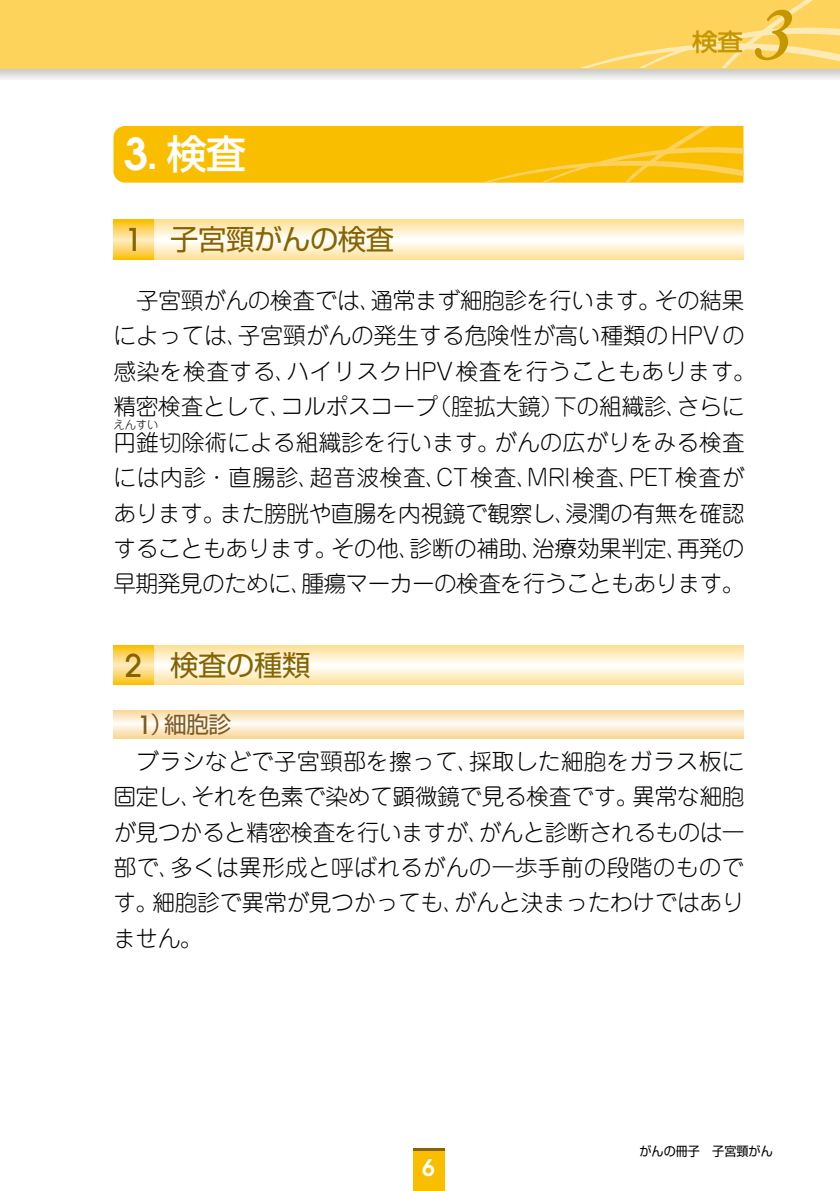
<style>
.page{position:relative;width:840px;height:1191px;background:#fff}
.page>*{position:absolute;margin:0;border:0;box-sizing:border-box;transform-origin:0 0}
.t1{font:italic 600 76.6px "Adobe Caslon Pro";color:#c59600}
.t2{font:500 39.6px "Shin Go Pro";color:#fff}
.t3{font:28.4px "Shin Go Pro";letter-spacing:-.015em;color:#866500}
.t4{font:500 24.2px "Shin Go Pro";color:#c59600;scale:1.05 1}
.t5{font:300 22.6px/35.4px "Jun 101 Pro";letter-spacing:-.015em;color:#000;text-align:justify}
.t6{font:22.6px "Shin Go Pro";color:#7c5c25}
.t7{font:600 22.6px "Avant Garde";color:#fff}
.t8{font:12.8px "Shin Go Pro";color:#000;scale:.95 1}
.t9{font:300 11.4px "Jun 101 Pro";color:#000}
.s1{font-family:"Avant Garde";font-weight:600;font-size:43.6px}
.s2{font-family:"Avant Garde";font-weight:500;font-size:31.2px}
.s3{font-family:"Avant Garde";font-weight:500;font-size:25px}
</style>
<div class="page">
<div style="left:413px;top:1148px;width:31px;height:26px;background:#866500"></div>
<div style="left:413px;top:1151px;width:31px;height:40px;background:#fabe00"></div>
<svg style="left:113px;top:126px;width:630px;height:57px;background:#fabf08"></svg>
<svg style="left:153px;top:220px;width:590px;height:39px"></svg>
<svg style="left:113px;top:220px;width:40px;height:39px;background:#fcd564"></svg>
<svg style="left:153px;top:645px;width:590px;height:40px"></svg>
<svg style="left:113px;top:645px;width:40px;height:40px;background:#fcd462"></svg>
<img style="left:0;top:68px;width:839px;height:11px">
<div style="left:0;top:0;width:839px;height:68px;background:#fdd35c"></div>
<svg style="left:581px;top:0;width:258px;height:68px"></svg>
<p class="t4" style="left:691px;top:22px;width:50px">検査</p>
<h1 class="t1" style="left:754px;top:-12px;width:40px">3</h1>
<h2 class="t2" style="left:123px;top:121px;width:124px"><span class="s1">3</span>. 検査</h2>
<p class="t3" style="left:125px;top:216px;width:271px"><span class="s2">1</span> 子宮頸がんの検査</p>
<p class="t5" style="left:113px;top:280px;width:643px;text-align:center">子宮頸がんの検査では、通常まず細胞診を行います。その結果<br>によっては、子宮頸がんの発生する危険性が高い種類のHPVの感染を検査する、ハイリスクHPV検査を行うこともあります。精密検査として、コルポスコープ（腟拡大鏡）下の組織診、さらに円錐切除術による組織診を行います。がんの広がりをみる検査</p>
<p class="t9" style="left:113px;top:416px;width:46px">えんすい</p>
<p class="t5" style="left:113px;top:457px;width:632px">には内診・直腸診、超音波検査、CT検査、MRI検査、PET検査があります。また膀胱や直腸を内視鏡で観察し、浸潤の有無を確認することもあります。その他、診断の補助、治療効果判定、再発の早期発見のために、腫瘍マーカーの検査を行うこともあります。</p>
<p class="t3" style="left:125px;top:641px;width:187px"><span class="s2">2</span> 検査の種類</p>
<p class="t6" style="left:137px;top:706px;width:95px"><span class="s3">1</span>）細胞診</p>
<p class="t5" style="left:113px;top:741px;width:632px;text-indent:23px">ブラシなどで子宮頸部を擦って、採取した細胞をガラス板に固定し、それを色素で染めて顕微鏡で見る検査です。異常な細胞が見つかると精密検査を行いますが、がんと診断されるものは一部で、多くは異形成と呼ばれるがんの一歩手前の段階のものです。細胞診で異常が見つかっても、がんと決まったわけではありません。</p>
<p class="t7" style="left:422px;top:1152px;width:14px">6</p>
<p class="t8" style="left:639px;top:1140px;width:142px">がんの冊子　子宮頸がん</p>
</div>
